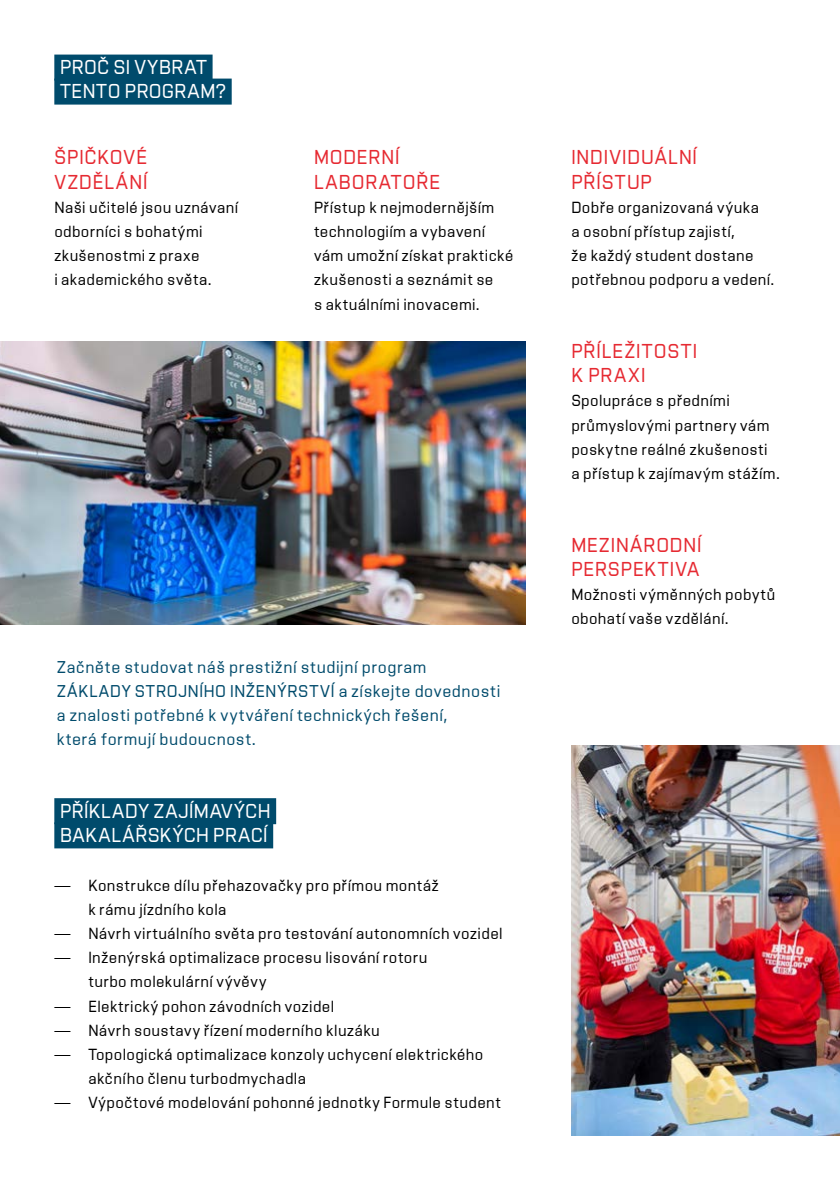
<style>
.page{position:relative;width:840px;height:1191px;background:#fff}
.page>*{position:absolute;margin:0;border:0;box-sizing:border-box;transform-origin:0 0}
.t1{font:20px/24.2px "Vafle Light VUT";letter-spacing:.05em;color:#e62a32}
.t2{font:20px/24px "Vafle Light VUT";letter-spacing:.03em;color:#fff}
.t3{font:17px/24.2px "Vafle Light VUT";letter-spacing:.035em;color:#004b6c}
.t4{font:16px/24.2px "Vafle Light VUT";letter-spacing:.02em;color:#000}
</style>
<div class="page">
<img style="left:571px;top:745px;width:268px;height:390px">
<img style="left:0;top:342px;width:525px;height:282px">
<div style="left:54px;top:55px;width:158px;height:26px;background:#004b6c"></div>
<div style="left:54px;top:79px;width:177px;height:26px;background:#004b6c"></div>
<div style="left:54px;top:798px;width:222px;height:26px;background:#004b6c"></div>
<div style="left:54px;top:822px;width:219px;height:26px;background:#004b6c"></div>
<p class="t2" style="left:60px;top:55px;width:167px">PROČ SI VYBRAT<br>TENTO PROGRAM?</p>
<p class="t1" style="left:54px;top:145px;width:94px">ŠPIČKOVÉ<br>VZDĚLÁNÍ</p>
<p class="t4" style="left:54px;top:195px;width:185px">Naši učitelé jsou uznávaní odborníci s bohatými zkušenostmi z praxe<br>i akademického světa.</p>
<p class="t1" style="left:314px;top:145px;width:127px">MODERNÍ<br>LABORATOŘE</p>
<p class="t4" style="left:314px;top:195px;width:201px">Přístup k nejmodernějším technologiím a vybavení vám umožní získat praktické zkušenosti a seznámit se<br>s aktuálními inovacemi.</p>
<p class="t3" style="left:57px;top:654px;width:445px">Začněte studovat náš prestižní studijní program ZÁKLADY STROJNÍHO INŽENÝRSTVÍ a získejte dovednosti a znalosti potřebné k vytváření technických řešení,<br>která formují budoucnost.</p>
<p class="t2" style="left:60px;top:798px;width:212px">PŘÍKLADY ZAJÍMAVÝCH<br>BAKALÁŘSKÝCH PRACÍ</p>
<p class="t4" style="left:88px;top:872px;width:352px;text-indent:-34px">— Konstrukce dílu přehazovačky pro přímou montáž k rámu jízdního kola</p>
<p class="t4" style="left:54px;top:921px;width:449px">— Návrh virtuálního světa pro testování autonomních vozidel</p>
<p class="t4" style="left:88px;top:945px;width:340px;text-indent:-34px">— Inženýrská optimalizace procesu lisování rotoru turbo molekulární vývěvy</p>
<p class="t4" style="left:54px;top:993px;width:281px">— Elektrický pohon závodních vozidel</p>
<p class="t4" style="left:54px;top:1018px;width:327px">— Návrh soustavy řízení moderního kluzáku</p>
<p class="t4" style="left:88px;top:1042px;width:396px;text-indent:-34px">— Topologická optimalizace konzoly uchycení elektrického akčního členu turbodmychadla</p>
<p class="t4" style="left:54px;top:1090px;width:448px">— Výpočtové modelování pohonné jednotky Formule student</p>
<p class="t1" style="left:571px;top:145px;width:127px">INDIVIDUÁLNÍ<br>PŘÍSTUP</p>
<p class="t4" style="left:571px;top:195px;width:204px">Dobře organizovaná výuka<br>a osobní přístup zajistí,<br>že každý student dostane potřebnou podporu a vedení.</p>
<p class="t1" style="left:571px;top:339px;width:127px">PŘÍLEŽITOSTI<br>K PRAXI</p>
<p class="t4" style="left:571px;top:388px;width:209px">Spolupráce s předními průmyslovými partnery vám poskytne reálné zkušenosti a přístup k zajímavým stážím.</p>
<p class="t1" style="left:571px;top:532px;width:131px">MEZINÁRODNÍ<br>PERSPEKTIVA</p>
<p class="t4" style="left:571px;top:582px;width:205px">Možnosti výměnných pobytů obohatí vaše vzdělání.</p>
</div>
